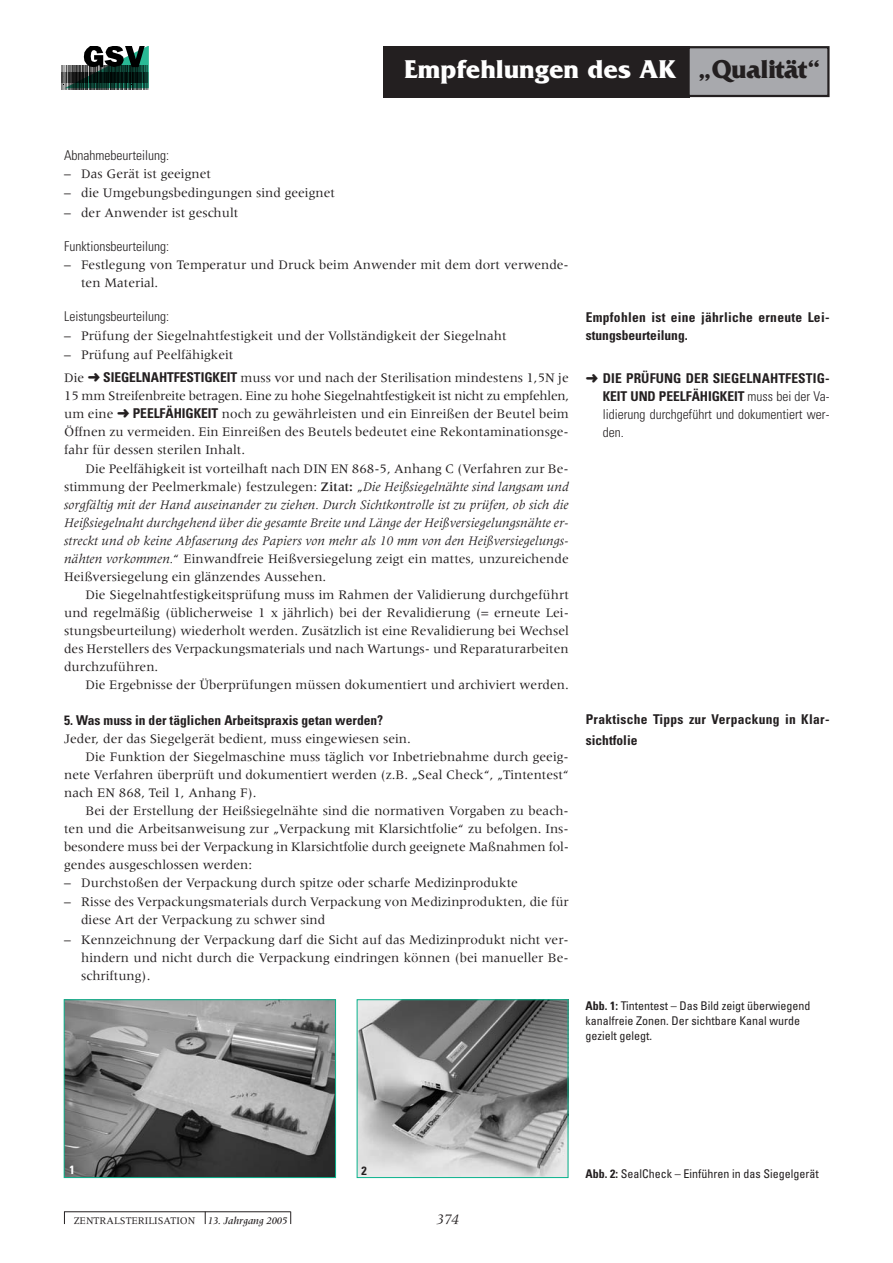
<style>
.page{position:relative;width:893px;height:1263px;background:#fff}
.page>*{position:absolute;margin:0;border:0;box-sizing:border-box;transform-origin:0 0}
.t1{font:700 27px "Friz Quadrata";color:#fff}
.t2{font:italic 15px "Meridien";color:#231f20}
.t3{font:13.5px/18px "Meridien";color:#231f20}
.t4{font:italic 13.5px/18px "Meridien";color:#231f20;text-align:justify}
.t5{font:300 condensed 13.5px/18px "Univers";color:#231f20;text-align:justify}
.t6{font:700 condensed 13.5px/18px "Univers";letter-spacing:.02em;color:#231f20}
.t7{font:700 condensed 13.5px "Univers";color:#231f20}
.t8{font:condensed 12px/15px "Univers";color:#231f20}
.t9{font:700 condensed 12px "Univers";color:#fff}
.t10{font:700 condensed 12px "Univers";color:#231f20}
.t11{font:10.5px "Meridien";color:#231f20}
.s1{color:#231f20}
.s2{font-family:"Univers";font-weight:700;font-stretch:condensed}
.s3{font-style:normal}
.s4{font-weight:500;font-style:normal}
.s5{font-weight:700}
.s6{font-weight:500;font-style:italic}
</style>
<div class="page">
<svg style="left:205px;top:1212px;width:1px;height:12px"></svg>
<svg style="left:64px;top:1212px;width:1px;height:12px"></svg>
<hr style="left:64px;top:1211px;width:227px;height:1px;background:#231f20">
<svg style="left:290px;top:1211px;width:1px;height:13px"></svg>
<div style="left:383px;top:46px;width:306px;height:51px;background:#231f20"></div>
<div style="left:689px;top:47px;width:139px;height:49px;background:#a8a9ad"></div>
<div style="left:687px;top:46px;width:142px;height:51px;border:2px solid #231f20"></div>
<img style="left:62px;top:73px;width:1px;height:17px">
<img style="left:63px;top:73px;width:3px;height:17px">
<img style="left:76px;top:88px;width:18px;height:2px">
<img style="left:94px;top:88px;width:39px;height:2px">
<img style="left:133px;top:88px;width:16px;height:2px">
<svg style="left:64px;top:46px;width:85px;height:42px"></svg>
<img style="left:66px;top:1001px;width:268px;height:175px">
<div style="left:64px;top:999px;width:272px;height:179px;border:1px solid #0ab38d"></div>
<img style="left:359px;top:1001px;width:207px;height:175px">
<div style="left:357px;top:999px;width:211px;height:179px;border:1px solid #0ab38d"></div>
<h1 class="t1" style="left:404px;top:53px;width:418px">Empfehlungen des AK <span class="s1">„Qualität“</span></h1>
<p class="t5" style="left:64px;top:147px;width:106px">Abnahmebeurteilung:</p>
<p class="t3" style="left:64px;top:166px;width:148px">– Das Gerät ist geeignet</p>
<p class="t3" style="left:64px;top:185px;width:272px">– die Umgebungsbedingungen sind geeignet</p>
<p class="t3" style="left:64px;top:204px;width:176px">– der Anwender ist geschult</p>
<p class="t5" style="left:64px;top:238px;width:106px">Funktionsbeurteilung:</p>
<p class="t3" style="left:81px;top:257px;width:489px;text-indent:-17px">– Festlegung von Temperatur und Druck beim Anwender mit dem dort verwende&shy;ten Material.</p>
<p class="t5" style="left:64px;top:309px;width:106px">Leistungsbeurteilung:</p>
<p class="t3" style="left:64px;top:327px;width:444px">– Prüfung der Siegelnahtfestigkeit und der Vollständigkeit der Siegelnaht</p>
<p class="t3" style="left:64px;top:344px;width:506px;line-height:23.5px">– Prüfung auf Peelfähigkeit<br>Die ➜ <span class="s2">SIEGELNAHTFESTIGKEIT</span> muss vor und nach der Sterilisation mindestens 1,5N je</p>
<p class="t3" style="left:64px;top:388px;width:507px;text-align:justify">15 mm Streifenbreite betragen. Eine zu hohe Siegelnahtfestigkeit ist nicht zu empfehlen, um eine ➜ <span class="s2">PEELFÄHIGKEIT</span> noch zu gewährleisten und ein Einreißen der Beutel beim Öffnen zu vermeiden. Ein Einreißen des Beutels bedeutet eine Rekontaminationsge&shy;fahr für dessen sterilen Inhalt.</p>
<p class="t4" style="left:64px;top:460px;width:506px;text-indent:21px"><span class="s3">Die Peelfähigkeit ist vorteilhaft nach DIN EN 868-5, Anhang C (Verfahren zur Be&shy;stimmung der Peelmerkmale) festzulegen:</span> <span class="s4">Zitat:</span> <span class="s3">„</span>Die Heißsiegelnähte sind langsam und sorgfältig mit der Hand auseinander zu ziehen. Durch Sichtkontrolle ist zu prüfen, ob sich die Heißsiegelnaht durchgehend über die gesamte Breite und Länge der Heißversiegelungsnähte er&shy;streckt und ob keine Abfaserung des Papiers von mehr als 10 mm von den Heißversiegelungs&shy;nähten vorkommen.<span class="s3">“ Einwandfreie Heißversiegelung zeigt ein mattes, unzureichende Heißversiegelung ein glänzendes Aussehen.</span></p>
<p class="t3" style="left:64px;top:586px;width:506px;text-align:justify;text-indent:21px">Die Siegelnahtfestigkeitsprüfung muss im Rahmen der Validierung durchgeführt und regelmäßig (üblicherweise 1 x jährlich) bei der Revalidierung (= erneute Lei&shy;stungsbeurteilung) wiederholt werden. Zusätzlich ist eine Revalidierung bei Wechsel des Herstellers des Verpackungsmaterials und nach Wartungs- und Reparaturarbeiten durchzuführen.</p>
<p class="t3" style="left:85px;top:676px;width:485px">Die Ergebnisse der Überprüfungen müssen dokumentiert und archiviert werden.</p>
<p class="t7" style="left:64px;top:715px;width:321px">5. Was muss in der täglichen Arbeitspraxis getan werden?</p>
<p class="t3" style="left:64px;top:731px;width:348px">Jeder, der das Siegelgerät bedient, muss eingewiesen sein.</p>
<p class="t3" style="left:85px;top:749px;width:485px">Die Funktion der Siegelmaschine muss täglich vor Inbetriebnahme durch geeig-</p>
<p class="t3" style="left:64px;top:767px;width:506px">nete Verfahren überprüft und dokumentiert werden (z.B. „Seal Check“, „Tintentest“</p>
<p class="t3" style="left:64px;top:785px;width:194px">nach EN 868, Teil 1, Anhang F).</p>
<p class="t3" style="left:85px;top:803px;width:485px">Bei der Erstellung der Heißsiegelnähte sind die normativen Vorgaben zu beach-</p>
<p class="t3" style="left:64px;top:821px;width:506px">ten und die Arbeitsanweisung zur „Verpackung mit Klarsichtfolie“ zu befolgen. Ins-</p>
<p class="t3" style="left:64px;top:839px;width:506px">besondere muss bei der Verpackung in Klarsichtfolie durch geeignete Maßnahmen fol-</p>
<p class="t3" style="left:64px;top:857px;width:190px">gendes ausgeschlossen werden:</p>
<p class="t3" style="left:64px;top:875px;width:455px">– Durchstoßen der Verpackung durch spitze oder scharfe Medizinprodukte</p>
<p class="t3" style="left:81px;top:894px;width:489px;text-indent:-17px">– Risse des Verpackungsmaterials durch Verpackung von Medizinprodukten, die für diese Art der Verpackung zu schwer sind</p>
<p class="t3" style="left:81px;top:931px;width:489px;text-align:justify;text-indent:-17px">– Kennzeichnung der Verpackung darf die Sicht auf das Medizinprodukt nicht ver&shy;hindern und nicht durch die Verpackung eindringen können (bei manueller Be&shy;schriftung).</p>
<p class="t6" style="left:586px;top:309px;width:245px">Empfohlen ist eine jährliche erneute Lei&shy;stungsbeurteilung.</p>
<p class="t5" style="left:603px;top:370px;width:228px;text-indent:-17px">➜ <span class="s5">DIE PRÜFUNG DER SIEGELNAHTFESTIG-KEIT UND PEELFÄHIGKEIT</span> muss bei der Va&shy;lidierung durchgeführt und dokumentiert wer&shy;den.</p>
<p class="t6" style="left:586px;top:710px;width:245px;line-height:21px">Praktische Tipps zur Verpackung in Klar&shy;sichtfolie</p>
<p class="t8" style="left:585px;top:999px;width:227px"><span class="s5">Abb. 1:</span> Tintentest – Das Bild zeigt überwiegend kanalfreie Zonen. Der sichtbare Kanal wurde gezielt gelegt.</p>
<p class="t9" style="left:70px;top:1165px;width:7px">1</p>
<p class="t8" style="left:585px;top:1167px;width:235px"><span class="s5">Abb. 2:</span> SealCheck – Einführen in das Siegelgerät</p>
<p class="t10" style="left:361px;top:1166px;width:7px">2</p>
<p class="t11" style="left:74px;top:1217px;width:215px">ZENTRALSTERILISATION <span class="s6">13. Jahrgang 2005</span></p>
<p class="t2" style="left:436px;top:1214px;width:24px">374</p>
</div>
